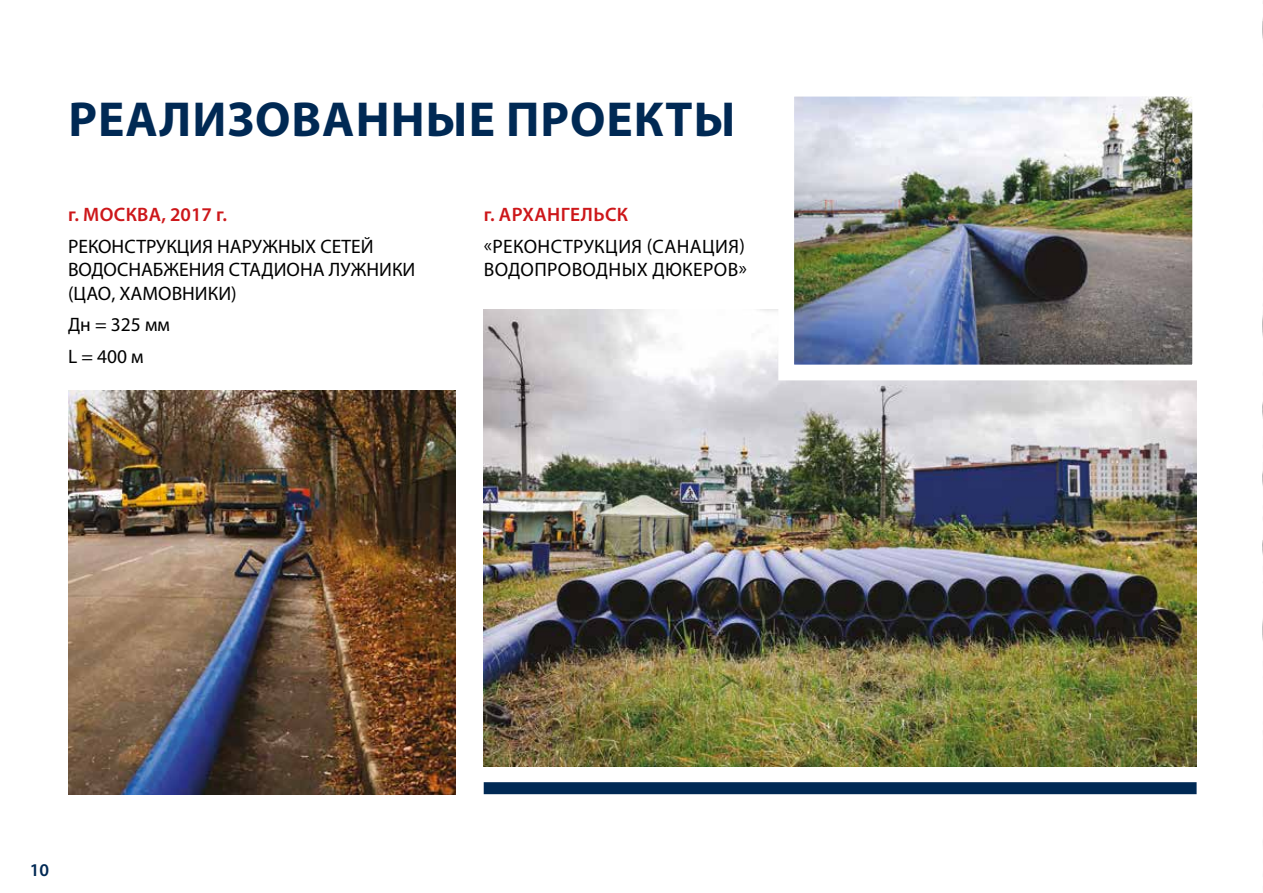
<style>
.page{position:relative;width:1263px;height:893px;background:#fff}
.page>*{position:absolute;margin:0;border:0;box-sizing:border-box;transform-origin:0 0}
.t1{font:700 49.35px "Myriad Pro";letter-spacing:.02em;color:#002954}
.t2{font:19.5px/23.4px "Myriad Pro";color:#000}
.t3{font:19.5px/23.4px "Myriad Pro";letter-spacing:.02em;color:#000}
.t4{font:600 19.5px "Myriad Pro";letter-spacing:.02em;color:#cd171a}
.t5{font:600 18px "Myriad Pro";color:#002954}
</style>
<div class="page">
<img style="left:1262px;top:18px;width:1px;height:623px">
<img style="left:484px;top:309px;width:712px;height:457px">
<img style="left:795px;top:98px;width:396px;height:265px">
<img style="left:69px;top:391px;width:387px;height:403px">
<div style="left:484px;top:782px;width:712px;height:12px;background:#002954"></div>
<h1 class="t1" style="left:69px;top:87px;width:669px">РЕАЛИЗОВАННЫЕ ПРОЕКТЫ</h1>
<p class="t4" style="left:68px;top:202px;width:160px">г. МОСКВА, 2017 г.</p>
<p class="t2" style="left:68px;top:234px;width:349px">РЕКОНСТРУКЦИЯ НАРУЖНЫХ СЕТЕЙ<br>ВОДОСНАБЖЕНИЯ СТАДИОНА ЛУЖНИКИ (ЦАО, ХАМОВНИКИ)</p>
<p class="t2" style="left:68px;top:309px;width:103px;line-height:32px">Дн = 325 мм<br>L = 400 м</p>
<p class="t4" style="left:484px;top:202px;width:146px">г. АРХАНГЕЛЬСК</p>
<p class="t3" style="left:484px;top:234px;width:264px">«РЕКОНСТРУКЦИЯ (САНАЦИЯ)<br>ВОДОПРОВОДНЫХ ДЮКЕРОВ»</p>
<p class="t5" style="left:30px;top:858px;width:21px">10</p>
</div>
